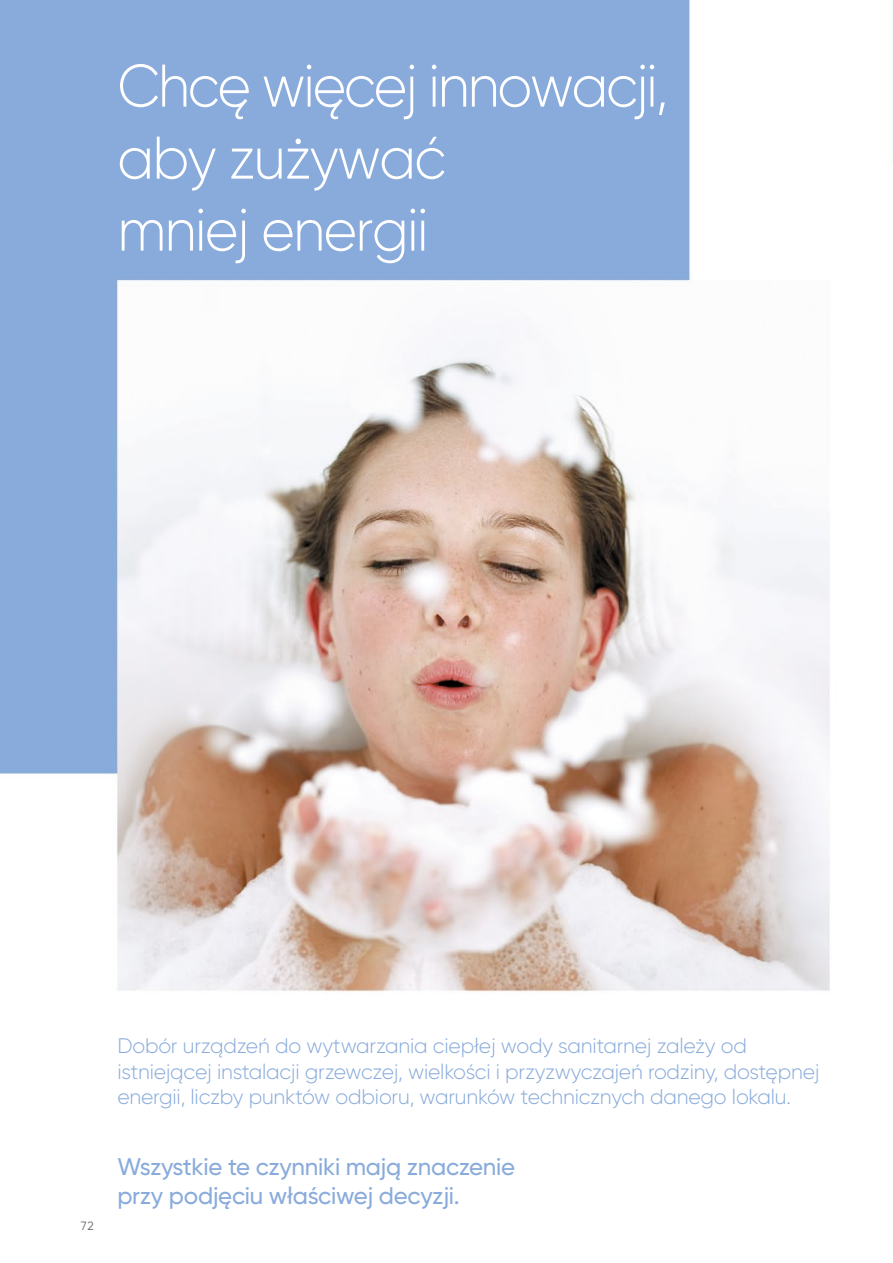
<style>
.page{position:relative;width:893px;height:1263px;background:#fff}
.page>*{position:absolute;margin:0;border:0;box-sizing:border-box;transform-origin:0 0}
.t1{font:300 60px/72px "Gilroy";letter-spacing:-.03em;color:#fff;scale:.95 1}
.t2{font:500 24px/28.8px "Gilroy";letter-spacing:-.01em;color:#89abdb}
.t3{font:300 21px/25.2px "Gilroy";letter-spacing:-.01em;color:#89abdb}
.t4{font:12px "Gilroy";color:#646363}
</style>
<div class="page">
<img style="left:0;top:0;width:893px;height:992px">
<h1 class="t1" style="left:117px;top:49px;width:581px">Chcę więcej innowacji, aby zużywać<br>mniej energii</h1>
<p class="t4" style="left:81px;top:1218px;width:15px">72</p>
<p class="t3" style="left:117px;top:1033px;width:704px">Dobór urządzeń do wytwarzania ciepłej wody sanitarnej zależy od istniejącej instalacji grzewczej, wielkości i przyzwyczajeń rodziny, dostępnej energii, liczby punktów odbioru, warunków technicznych danego lokalu.</p>
<p class="t2" style="left:117px;top:1152px;width:399px">Wszystkie te czynniki mają znaczenie przy podjęciu właściwej decyzji.</p>
</div>
